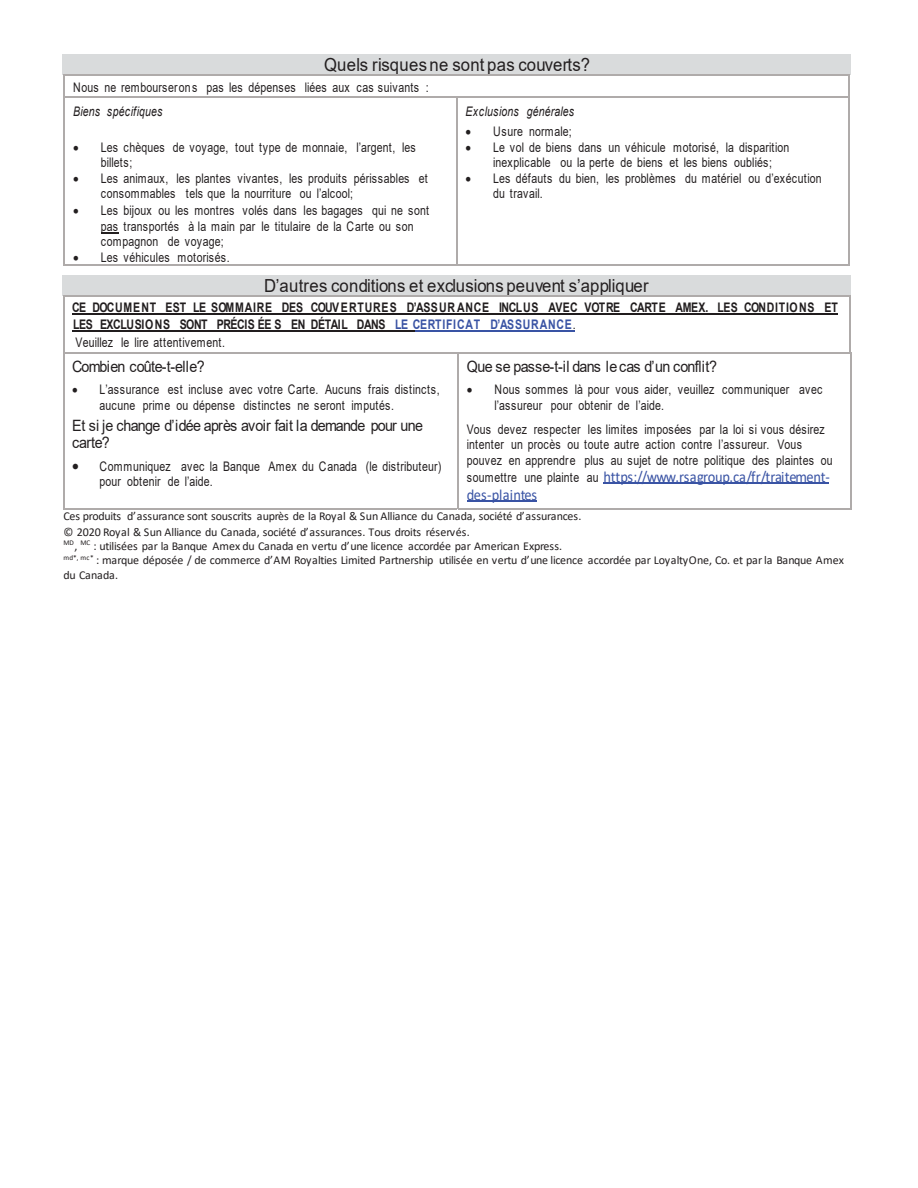
<style>
.page{position:relative;width:918px;height:1188px;background:#fff}
.page>*{position:absolute;margin:0;border:0;box-sizing:border-box;transform-origin:0 0}
.t1{font:18px "Arial";letter-spacing:.02em;color:#231f20;scale:.93 1}
.t2{font:15.6px/16.8px "Arial";letter-spacing:-.055em;color:#231f20;scale:.92 1}
.t3{font:15.6px/18px "Calibri";letter-spacing:-.015em;color:#3953a4;scale:.93 1}
.t4{font:15.6px "Arial";letter-spacing:-.025em;color:#231f20;scale:.92 1}
.t5{font:13.2px/15.6px "Arial";letter-spacing:.01em;color:#231f20;scale:.8 1}
.t6{font:700 13.2px/17.4px "Arial";letter-spacing:.015em;color:#211d1e;scale:.8 1}
.t7{font:italic 13.2px "Arial";letter-spacing:.01em;color:#231f20;scale:.8 1}
.t8{font:12px/14.4px "Calibri";letter-spacing:-.025em;color:#231f20}
.s1{color:#3952a3}
.s2{color:#3953a4}
.s3{font-weight:400}
.s4{color:#211d1e}
.s5{font-family:"Arial";font-size:13.2px;color:#231f20}
</style>
<div class="page">
<div style="left:62px;top:54px;width:789px;height:21px;background:#d9dbdc"></div>
<hr style="left:64px;top:75px;width:786px;height:1px;background:#afabaa">
<svg style="left:64px;top:76px;width:1px;height:20px"></svg>
<hr style="left:848px;top:76px;width:2px;height:20px;background:#afabaa">
<hr style="left:64px;top:96px;width:786px;height:2px;background:#afabaa">
<hr style="left:64px;top:98px;width:1px;height:42px;background:#afabaa">
<hr style="left:456px;top:98px;width:1px;height:42px;background:#afabaa">
<hr style="left:848px;top:98px;width:2px;height:42px;background:#afabaa">
<svg style="left:101px;top:232px;width:18px;height:1px"></svg>
<hr style="left:64px;top:138px;width:1px;height:128px;background:#afabaa">
<hr style="left:64px;top:264px;width:392px;height:2px;background:#afabaa">
<hr style="left:456px;top:138px;width:1px;height:128px;background:#afabaa">
<hr style="left:457px;top:264px;width:391px;height:2px;background:#afabaa">
<hr style="left:848px;top:138px;width:2px;height:128px;background:#afabaa">
<div style="left:62px;top:275px;width:789px;height:21px;background:#d9dbdc"></div>
<hr style="left:72px;top:314px;width:766px;height:1px;background:#211d1e">
<hr style="left:72px;top:330px;width:343px;height:2px;background:#211d1e">
<hr style="left:415px;top:330px;width:160px;height:2px;background:#3953a4">
<hr style="left:64px;top:296px;width:787px;height:1px;background:#afabaa">
<hr style="left:64px;top:297px;width:1px;height:55px;background:#afabaa">
<hr style="left:850px;top:297px;width:1px;height:55px;background:#afabaa">
<hr style="left:604px;top:483px;width:225px;height:1px;background:#3953a4">
<hr style="left:467px;top:501px;width:69px;height:1px;background:#3953a4">
<hr style="left:64px;top:352px;width:788px;height:1px;background:#afabaa">
<hr style="left:64px;top:353px;width:1px;height:156px;background:#afabaa">
<hr style="left:64px;top:508px;width:393px;height:1px;background:#afabaa">
<hr style="left:457px;top:353px;width:1px;height:156px;background:#afabaa">
<hr style="left:458px;top:508px;width:393px;height:1px;background:#afabaa">
<hr style="left:851px;top:353px;width:1px;height:156px;background:#afabaa">
<h1 class="t1" style="left:324px;top:52px;width:288px">Quels risques ne sont pas couverts?</h1>
<p class="t5" style="left:73px;top:79px;width:446px">Nous ne rembourserons pas les dépenses liées aux cas suivants :</p>
<p class="t7" style="left:73px;top:102px;width:113px">Biens spécifiques</p>
<p class="t7" style="left:466px;top:102px;width:137px">Exclusions générales</p>
<p class="t5" style="left:493px;top:123px;width:100px">Usure normale;</p>
<p class="t5" style="left:101px;top:139px;width:412px">Les chèques de voyage, tout type de monnaie, l’argent, les billets;<br>Les animaux, les plantes vivantes, les produits périssables et consommables tels que la nourriture ou l’alcool;<br>Les bijoux ou les montres volés dans les bagages qui ne sont pas transportés à la main par le titulaire de la Carte ou son compagnon de voyage;<br>Les véhicules motorisés.</p>
<p class="t5" style="left:493px;top:139px;width:412px">Le vol de biens dans un véhicule motorisé, la disparition inexplicable ou la perte de biens et les biens oubliés;<br>Les défauts du bien, les problèmes du matériel ou d’exécution du travail.</p>
<h1 class="t1" style="left:264px;top:273px;width:415px">D’autres conditions et exclusions peuvent s’appliquer</h1>
<p class="t6" style="left:72px;top:299px;width:959px">CE DOCUMENT EST LE SOMMAIRE DES COUVERTURES D’ASSUR ANCE INCLUS AVEC VOTRE CARTE AMEX. LES CONDITIONS ET<br>LES EXCLUSIONS SONT PRÉCIS ÉE S EN DÉTAIL DANS <span class="s1">LE C</span><span class="s2">ERTIFICAT D’ASSURANCE</span><span class="s3">.<br>Veuillez le lire attentivement.</span></p>
<p class="t2" style="left:72px;top:358px;width:146px">Combien coûte-t-elle?</p>
<p class="t5" style="left:100px;top:381px;width:427px">L’assurance est incluse avec votre Carte. Aucuns frais distincts, aucune prime ou dépense distinctes ne seront imputés.</p>
<p class="t2" style="left:72px;top:417px;width:383px">Et si je change d’idée après avoir fait la demande pour une carte?</p>
<p class="t5" style="left:100px;top:458px;width:429px">Communiquez avec la Banque Amex du Canada (le distributeur) pour obtenir de l’aide.</p>
<p class="t4" style="left:467px;top:356px;width:274px">Que se passe-t-il dans le cas d’un conflit?</p>
<p class="t5" style="left:494px;top:381px;width:411px">Nous sommes là pour vous aider, veuillez communiquer avec <span class="s4">l’assureur</span> pour obtenir de l’aide.</p>
<p class="t5" style="left:467px;top:421px;width:459px">Vous devez respecter les limites imposées par la loi si vous désirez intenter un procès ou toute autre action contre l’assureur. Vous pouvez en apprendre plus au sujet de notre politique des plaintes ou</p>
<p class="t3" style="left:467px;top:467px;width:392px"><span class="s5">soumettre une plainte au</span> https://www.rsagroup.ca/fr/traitement&shy;des-plaintes</p>
<p class="t8" style="left:64px;top:508px;width:519px;line-height:15.6px">Ces produits d’assurance sont souscrits auprès de la Royal &amp; Sun Alliance du Canada, société d’assurances. © 2020 Royal &amp; Sun Alliance du Canada, société d’assurances. Tous droits réservés.</p>
<p class="t8" style="left:64px;top:539px;width:782px"><sup>MD</sup>, <sup>MC</sup> : utilisées par la Banque Amex du Canada en vertu d’une licence accordée par American Express.<br><sup>md*,</sup> <sup>mc*</sup> : marque déposée / de commerce d’AM Royalties Limited Partnership utilisée en vertu d’une licence accordée par LoyaltyOne, Co. et par la Banque Amex du Canada.</p>
</div>
